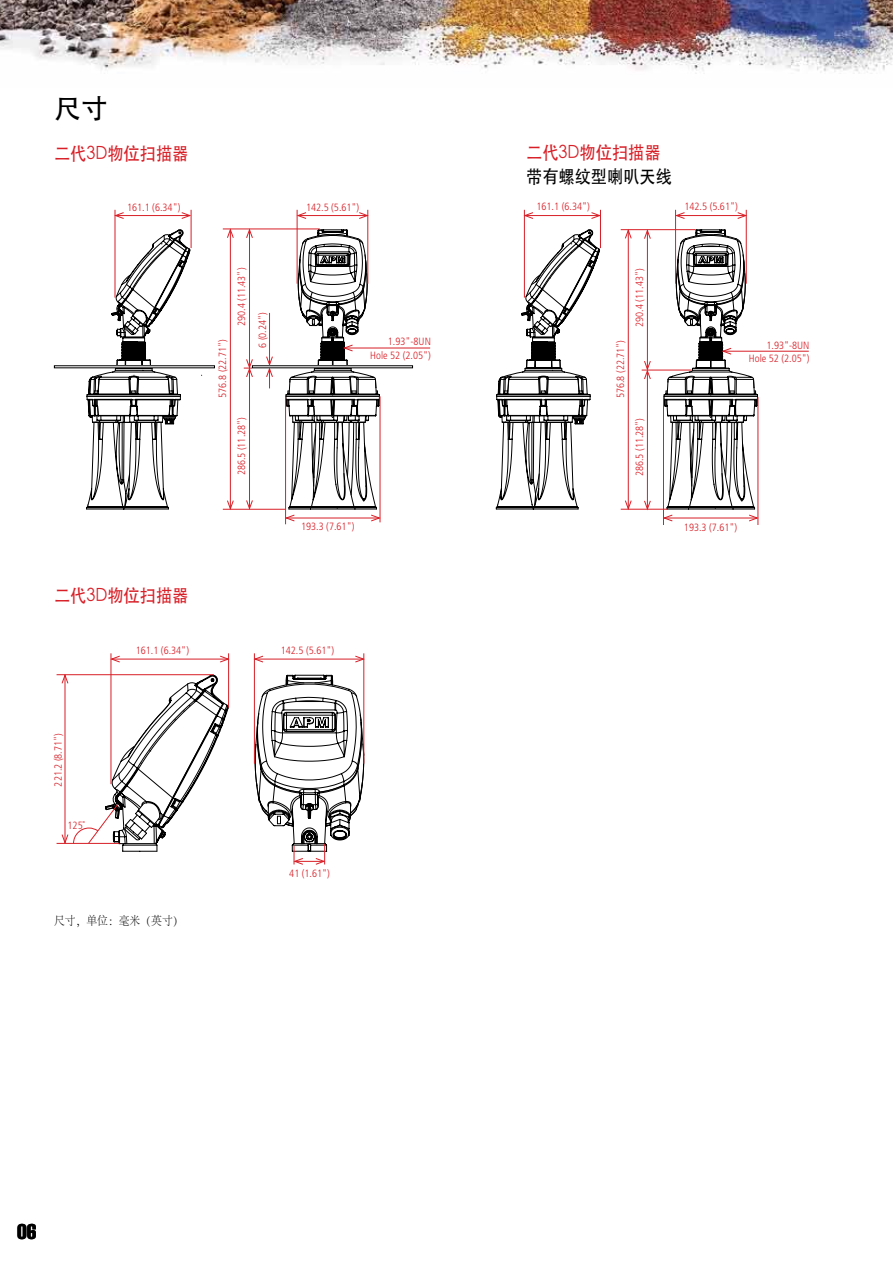
<style>
.page{position:relative;width:893px;height:1263px;background:#fff}
.page>*{position:absolute;margin:0;border:0;box-sizing:border-box;transform-origin:0 0}
.t1{font:27px "ST Heiti";color:#000}
.t2{font:21px "Helvetica LT Std Comp";color:#000}
.t3{font:18px "ST Heiti";color:#d81f27;scale:.9 1}
.t4{font:18px "ST Heiti";color:#000;scale:.9 1}
.t5{font:300 12px "Adobe Song Std";color:#000;scale:.9 1}
.t6{font:300 condensed 10.5px/13.5px "Frutiger LT Std";color:#d81f27;text-align:right}
</style>
<div class="page">
<img style="left:0;top:0;width:893px;height:74px">
<hr style="left:115px;top:210px;width:1px;height:88px;background:#d81f27">
<hr style="left:191px;top:210px;width:1px;height:38px;background:#d81f27">
<hr style="left:116px;top:215px;width:74px;height:1px;background:#d81f27">
<svg style="left:114px;top:212px;width:10px;height:7px"></svg>
<svg style="left:181px;top:212px;width:10px;height:7px"></svg>
<svg style="left:86px;top:229px;width:104px;height:281px"></svg>
<svg style="left:496px;top:229px;width:104px;height:281px"></svg>
<hr style="left:524px;top:210px;width:1px;height:88px;background:#d81f27">
<hr style="left:600px;top:210px;width:1px;height:38px;background:#d81f27">
<hr style="left:525px;top:215px;width:75px;height:1px;background:#d81f27">
<svg style="left:524px;top:212px;width:9px;height:7px"></svg>
<svg style="left:591px;top:212px;width:9px;height:7px"></svg>
<hr style="left:223px;top:229px;width:97px;height:1px;background:#d81f27">
<hr style="left:223px;top:509px;width:63px;height:1px;background:#d81f27">
<hr style="left:230px;top:230px;width:1px;height:279px;background:#d81f27">
<svg style="left:227px;top:500px;width:7px;height:10px"></svg>
<svg style="left:227px;top:229px;width:7px;height:9px"></svg>
<hr style="left:249px;top:230px;width:1px;height:137px;background:#d81f27">
<svg style="left:246px;top:229px;width:7px;height:9px"></svg>
<hr style="left:249px;top:369px;width:1px;height:139px;background:#d81f27">
<svg style="left:246px;top:500px;width:7px;height:10px"></svg>
<svg style="left:244px;top:359px;width:9px;height:18px"></svg>
<hr style="left:380px;top:396px;width:1px;height:126px;background:#d81f27">
<hr style="left:621px;top:229px;width:75px;height:1px;background:#d81f27">
<hr style="left:621px;top:509px;width:46px;height:1px;background:#d81f27">
<hr style="left:628px;top:230px;width:1px;height:279px;background:#d81f27">
<svg style="left:625px;top:500px;width:7px;height:10px"></svg>
<svg style="left:625px;top:229px;width:7px;height:10px"></svg>
<hr style="left:642px;top:370px;width:50px;height:1px;background:#d81f27">
<hr style="left:647px;top:371px;width:1px;height:138px;background:#d81f27">
<svg style="left:644px;top:500px;width:7px;height:10px"></svg>
<hr style="left:647px;top:231px;width:1px;height:138px;background:#d81f27">
<svg style="left:644px;top:361px;width:7px;height:18px"></svg>
<svg style="left:644px;top:229px;width:7px;height:10px"></svg>
<hr style="left:758px;top:397px;width:1px;height:128px;background:#d81f27">
<hr style="left:254px;top:653px;width:1px;height:111px;background:#d81f27">
<hr style="left:364px;top:653px;width:1px;height:111px;background:#d81f27">
<svg style="left:254px;top:656px;width:111px;height:209px"></svg>
<hr style="left:111px;top:653px;width:1px;height:131px;background:#d81f27">
<hr style="left:228px;top:653px;width:1px;height:55px;background:#d81f27">
<hr style="left:57px;top:674px;width:157px;height:1px;background:#d81f27">
<hr style="left:57px;top:843px;width:62px;height:1px;background:#d81f27">
<svg style="left:62px;top:656px;width:167px;height:196px"></svg>
<hr style="left:723px;top:351px;width:86px;height:1px;background:#d81f27">
<hr style="left:269px;top:313px;width:1px;height:52px;background:#d81f27">
<svg style="left:266px;top:356px;width:7px;height:32px"></svg>
<hr style="left:344px;top:348px;width:86px;height:1px;background:#d81f27">
<svg style="left:285px;top:209px;width:95px;height:316px"></svg>
<svg style="left:663px;top:209px;width:95px;height:316px"></svg>
<h1 class="t1" style="left:54px;top:95px;width:55px">尺寸</h1>
<h3 class="t3" style="left:54px;top:145px;width:151px">二代3D物位扫描器</h3>
<h3 class="t3" style="left:526px;top:143px;width:151px">二代3D物位扫描器</h3>
<h3 class="t4" style="left:526px;top:167px;width:163px">带有螺纹型喇叭天线</h3>
<p class="t6" style="left:127px;top:201px;width:55px">161.1 (6.34")</p>
<p class="t6" style="left:306px;top:201px;width:55px">142.5 (5.61")</p>
<p class="t6" style="left:536px;top:200px;width:55px">161.1 (6.34")</p>
<p class="t6" style="left:684px;top:200px;width:55px">142.5 (5.61")</p>
<h3 class="t3" style="left:54px;top:587px;width:151px">二代3D物位扫描器</h3>
<p class="t6" style="left:136px;top:643px;width:55px">161.1 (6.34")</p>
<p class="t6" style="left:216px;top:398px;width:60px;rotate:-90deg">576.8 (22.71")</p>
<p class="t6" style="left:235px;top:326px;width:60px;rotate:-90deg">290.4 (11.43")</p>
<p class="t6" style="left:235px;top:475px;width:60px;rotate:-90deg">286.5 (11.28")</p>
<p class="t6" style="left:256px;top:348px;width:37px;rotate:-90deg">6 (0.24")</p>
<p class="t6" style="left:370px;top:335px;width:62px">1.93"-8UN<br>Hole 52 (2.05")</p>
<p class="t6" style="left:301px;top:520px;width:55px">193.3 (7.61")</p>
<p class="t6" style="left:281px;top:643px;width:55px">142.5 (5.61")</p>
<p class="t6" style="left:614px;top:398px;width:60px;rotate:-90deg">576.8 (22.71")</p>
<p class="t6" style="left:633px;top:327px;width:60px;rotate:-90deg">290.4 (11.43")</p>
<p class="t6" style="left:633px;top:476px;width:60px;rotate:-90deg">286.5 (11.28")</p>
<p class="t6" style="left:749px;top:338px;width:62px">1.93"-8UN<br>Hole 52 (2.05")</p>
<p class="t6" style="left:684px;top:521px;width:55px">193.3 (7.61")</p>
<p class="t6" style="left:52px;top:786px;width:55px;rotate:-90deg">221.2 (8.71")</p>
<p class="t6" style="left:68px;top:819px;width:19px">125˚</p>
<p class="t5" style="left:54px;top:914px;width:145px">尺寸，单位：毫米（英寸）</p>
<p class="t6" style="left:289px;top:867px;width:42px">41 (1.61")</p>
<h2 class="t2" style="left:17px;top:1218px;width:21px">06</h2>
</div>
